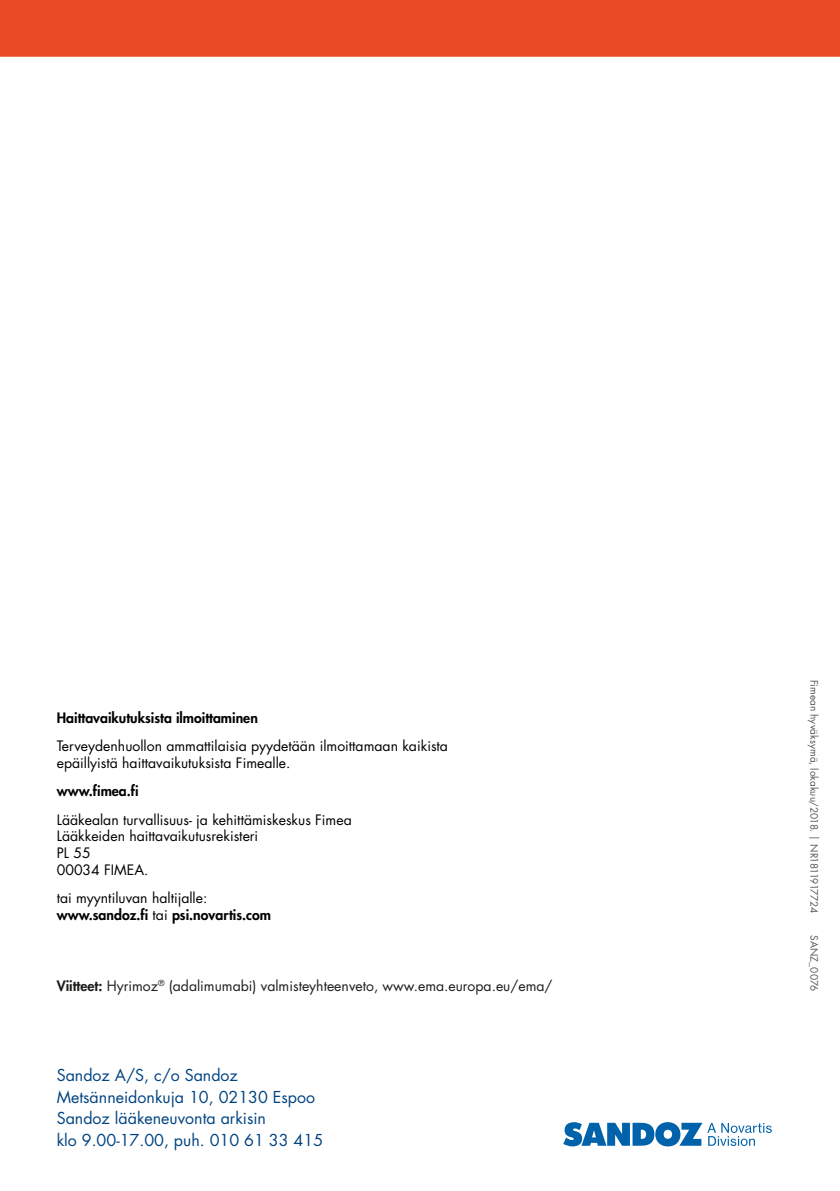
<style>
.page{position:relative;width:840px;height:1191px;background:#fff}
.page>*{position:absolute;margin:0;border:0;box-sizing:border-box;transform-origin:0 0}
.t1{font:16px/21.4px "Futura Std";color:#004481}
.t2{font:14px/16.8px "Futura Std";color:#000}
.t3{font:800 14px/16.8px "Futura Std";color:#000}
.t4{font:14px "Futura Std";color:#1d1d1b}
.t5{font:10px "Futura Std";letter-spacing:-.005em;color:#575756}
.s1{font-weight:400}
.s2{font-weight:800}
</style>
<div class="page">
<div style="left:0;top:0;width:839px;height:57px;background:#e94c27"></div>
<svg style="left:563px;top:1122px;width:208px;height:24px"></svg>
<p class="t3" style="left:57px;top:709px;width:202px">Haittavaikutuksista ilmoittaminen</p>
<p class="t2" style="left:57px;top:738px;width:392px">Terveydenhuollon ammattilaisia pyydetään ilmoittamaan kaikista epäillyistä haittavaikutuksista Fimealle.</p>
<p class="t3" style="left:57px;top:783px;width:83px">www.fimea.fi</p>
<p class="t2" style="left:57px;top:811px;width:296px">Lääkealan turvallisuus- ja kehittämiskeskus Fimea<br>Lääkkeiden haittavaikutusrekisteri<br>PL 55<br>00034 FIMEA.</p>
<p class="t3" style="left:57px;top:889px;width:216px"><span class="s1">tai myyntiluvan haltijalle: </span>www.sandoz.fi <span class="s1">tai</span> psi.novartis.com</p>
<p class="t4" style="left:57px;top:977px;width:497px"><span class="s2">Viitteet:</span> Hyrimoz<sup>®</sup> (adalimumabi) valmisteyhteenveto, www.ema.europa.eu/ema/</p>
<p class="t1" style="left:57px;top:1064px;width:268px">Sandoz A/S, c/o Sandoz<br>Metsänneidonkuja 10, 02130 Espoo<br>Sandoz lääkeneuvonta arkisin<br>klo 9.00-17.00, puh. 010 61 33 415</p>
<p class="t5" style="left:820px;top:679px;width:235px;rotate:90deg">Fimean hyväksymä, lokakuu/2018. | NR1811917724</p>
<p class="t5" style="left:820px;top:935px;width:58px;rotate:90deg">SANZ_0076</p>
</div>
